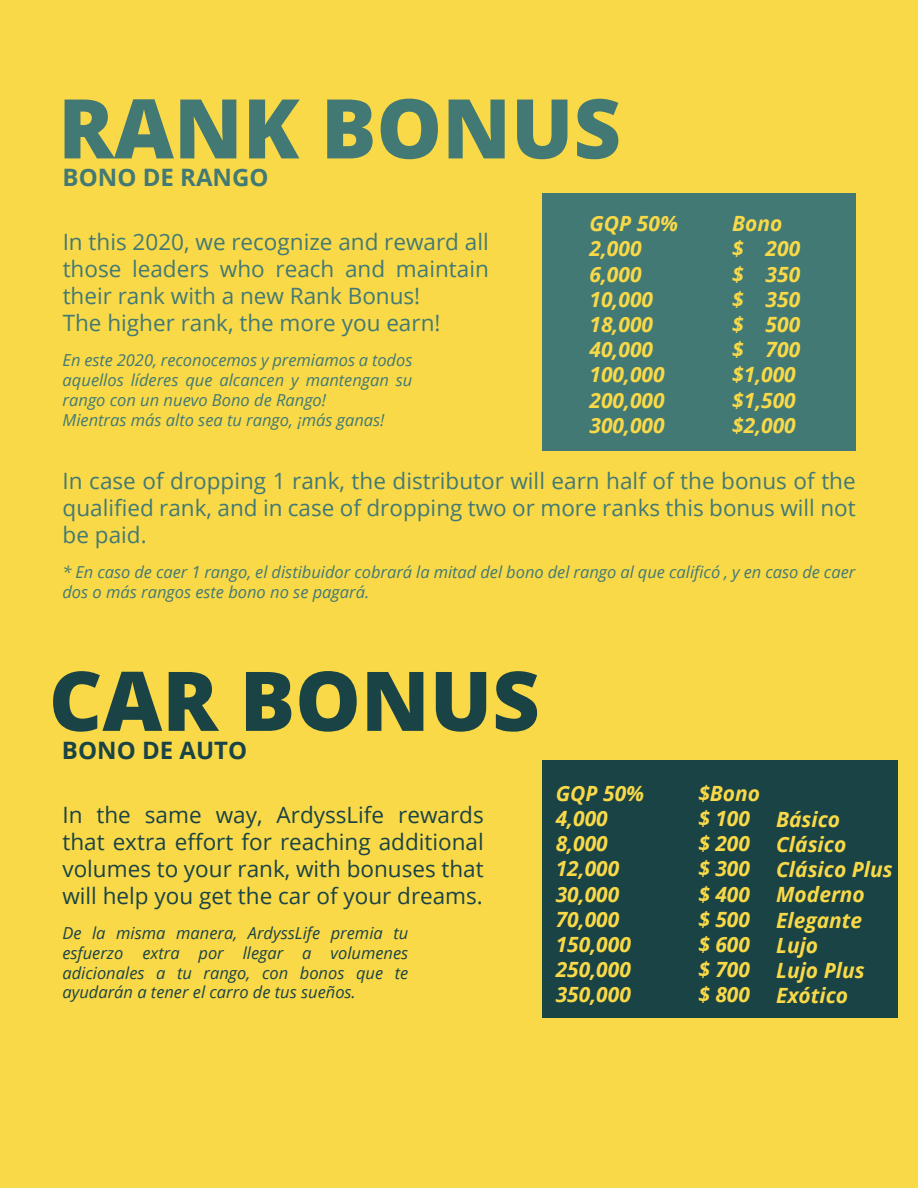
<style>
.page{position:relative;width:918px;height:1188px;background:#f9d948}
.page>*{position:absolute;margin:0;border:0;box-sizing:border-box;transform-origin:0 0}
.t1{font:800 82.5px "Open Sans";color:#427974}
.t2{font:800 82.5px "Open Sans";color:#1a4345}
.t3{font:700 24px "Open Sans";color:#427974}
.t4{font:700 24px "Open Sans";color:#1a4345}
.t5{font:22.5px/27px "Open Sans";color:#427974}
.t6{font:22.5px/27px "Open Sans";color:#1a4345;text-align:justify}
.t7{font:italic 700 21px/25.2px "Open Sans";color:#f9d948}
.t8{font:italic 16.5px/19.8px "Open Sans";color:#427974}
.t9{font:italic 16.5px/19.8px "Open Sans";color:#1a4345;text-align:justify}
</style>
<div class="page">
<div style="left:542px;top:761px;width:356px;height:257px;background:#1a4345"></div>
<div style="left:542px;top:194px;width:314px;height:257px;background:#427974"></div>
<h1 class="t1" style="left:58px;top:66px;width:564px">RANK BONUS</h1>
<h2 class="t3" style="left:63px;top:160px;width:207px">BONO DE RANGO</h2>
<h3 class="t5" style="left:63px;top:228px;width:428px">In this 2020, we recognize and reward all those leaders who reach and maintain their rank with a new Rank Bonus!<br>The higher rank, the more you earn!</h3>
<p class="t8" style="left:63px;top:350px;width:351px">En este 2020, reconocemos y premiamos a todos aquellos líderes que alcancen y mantengan su rango con un nuevo Bono de Rango!<br>Mientras más alto sea tu rango, ¡más ganas!</p>
<p class="t7" style="left:589px;top:211px;width:90px">GQP 50%</p>
<p class="t7" style="left:732px;top:211px;width:52px">Bono</p>
<p class="t7" style="left:589px;top:236px;width:54px">2,000</p>
<p class="t7" style="left:732px;top:236px;width:70px">$ 200</p>
<p class="t7" style="left:589px;top:261px;width:54px">6,000</p>
<p class="t7" style="left:732px;top:261px;width:70px">$ 350</p>
<p class="t7" style="left:589px;top:286px;width:65px">10,000</p>
<p class="t7" style="left:732px;top:286px;width:70px">$ 350</p>
<p class="t7" style="left:589px;top:311px;width:65px">18,000</p>
<p class="t7" style="left:732px;top:311px;width:70px">$ 500</p>
<p class="t7" style="left:589px;top:337px;width:65px">40,000</p>
<p class="t7" style="left:732px;top:337px;width:70px">$ 700</p>
<p class="t7" style="left:589px;top:362px;width:77px">100,000</p>
<p class="t7" style="left:732px;top:362px;width:65px">$1,000</p>
<p class="t7" style="left:589px;top:387px;width:77px">200,000</p>
<p class="t7" style="left:732px;top:387px;width:65px">$1,500</p>
<p class="t7" style="left:589px;top:412px;width:77px">300,000</p>
<p class="t7" style="left:732px;top:412px;width:65px">$2,000</p>
<h3 class="t5" style="left:63px;top:467px;width:795px;text-align:justify">In case of dropping 1 rank, the distributor will earn half of the bonus of the qualified rank, and in case of dropping two or more ranks this bonus will not be paid.</h3>
<p class="t8" style="left:62px;top:562px;width:794px">* En caso de caer 1 rango, el distibuidor cobrará la mitad del bono del rango al que calificó , y en caso de caer dos o más rangos este bono no se pagará.</p>
<h1 class="t2" style="left:49px;top:638px;width:492px">CAR BONUS</h1>
<h2 class="t4" style="left:62px;top:733px;width:187px">BONO DE AUTO</h2>
<h3 class="t6" style="left:62px;top:801px;width:423px">In the same way, ArdyssLife rewards that extra effort for reaching additional volumes to your rank, with bonuses that will help you get the car of your dreams.</h3>
<p class="t9" style="left:62px;top:923px;width:347px">De la misma manera, ArdyssLife premia tu esfuerzo extra por llegar a volumenes adicionales a tu rango, con bonos que te ayudarán a tener el carro de tus sueños.</p>
<p class="t7" style="left:556px;top:780px;width:90px">GQP 50%</p>
<p class="t7" style="left:698px;top:780px;width:63px">$Bono</p>
<p class="t7" style="left:556px;top:805px;width:54px">4,000</p>
<p class="t7" style="left:698px;top:805px;width:53px">$ 100</p>
<p class="t7" style="left:556px;top:830px;width:54px">8,000</p>
<p class="t7" style="left:698px;top:830px;width:53px">$ 200</p>
<p class="t7" style="left:556px;top:856px;width:65px">12,000</p>
<p class="t7" style="left:698px;top:856px;width:53px">$ 300</p>
<p class="t7" style="left:556px;top:881px;width:65px">30,000</p>
<p class="t7" style="left:698px;top:881px;width:53px">$ 400</p>
<p class="t7" style="left:556px;top:906px;width:65px">70,000</p>
<p class="t7" style="left:698px;top:906px;width:53px">$ 500</p>
<p class="t7" style="left:556px;top:931px;width:77px">150,000</p>
<p class="t7" style="left:698px;top:931px;width:53px">$ 600</p>
<p class="t7" style="left:556px;top:956px;width:77px">250,000</p>
<p class="t7" style="left:698px;top:956px;width:53px">$ 700</p>
<p class="t7" style="left:556px;top:982px;width:77px">350,000</p>
<p class="t7" style="left:698px;top:982px;width:53px">$ 800</p>
<p class="t7" style="left:776px;top:806px;width:118px">Básico<br>Clásico<br>Clásico Plus<br>Moderno<br>Elegante<br>Lujo<br>Lujo Plus<br>Exótico</p>
</div>
